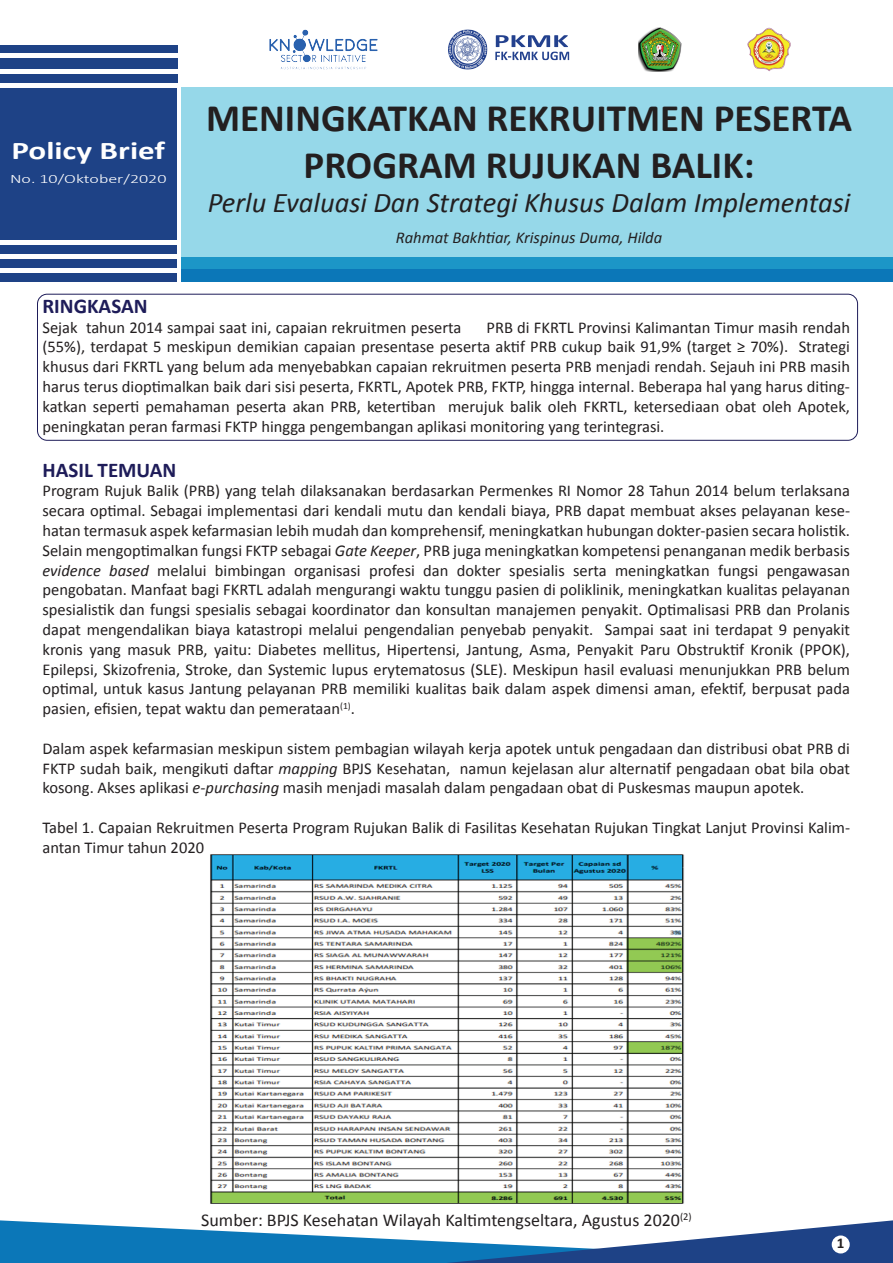
<style>
.page{position:relative;width:893px;height:1263px;background:#fff}
.page>*{position:absolute;margin:0;border:0;box-sizing:border-box;transform-origin:0 0}
.t1{font:700 39px/46.8px "Calibri";color:#231f20;text-align:center}
.t2{font:italic 28.5px "Calibri";color:#231f20}
.t3{font:700 25.5px "Calibri";color:#fff;scale:1.3 1}
.t4{font:700 21px "Calibri";color:#1e1c59}
.t5{font:18px "Calibri";color:#231f20}
.t6{font:16.5px/19.8px "Calibri";color:#231f20;text-align:justify}
.t7{font:italic 16.5px "Calibri";color:#231f20}
.t8{font:700 15px "Calibri";color:#231f20}
.t9{font:300 12.75px "Calibri";color:#fff;scale:1.42 1}
.s1{font-style:italic}
</style>
<div class="page">
<div style="left:0;top:88px;width:893px;height:193px;background:#0b77b8"></div>
<div style="left:0;top:100px;width:893px;height:169px;background:#1c96c7"></div>
<div style="left:0;top:87px;width:893px;height:170px;background:#96d8e9"></div>
<svg style="left:0;top:1220px;width:893px;height:43px"></svg>
<div style="left:0;top:45px;width:177px;height:237px;background:#1e4286"></div>
<div style="left:0;top:53px;width:177px;height:5px;background:#fff"></div>
<hr style="left:0;top:69px;width:177px;height:4px;background:#fff">
<hr style="left:0;top:83px;width:177px;height:4px;background:#fff">
<hr style="left:0;top:240px;width:177px;height:4px;background:#fff">
<div style="left:0;top:254px;width:177px;height:5px;background:#fff"></div>
<div style="left:0;top:268px;width:177px;height:5px;background:#fff"></div>
<hr style="left:177px;top:85px;width:4px;height:197px;background:#fff">
<img style="left:210px;top:854px;width:474px;height:350px">
<div style="left:37px;top:294px;width:821px;height:147px;border:1px solid #1e1c59;border-radius:10px"></div>
<div style="left:832px;top:1235px;width:18px;height:18px;background:#fff;border-radius:50%"></div>
<img style="left:269px;top:29px;width:109px;height:41px">
<img style="left:448px;top:29px;width:122px;height:41px">
<img style="left:638px;top:28px;width:44px;height:43px">
<img style="left:747px;top:27px;width:44px;height:44px">
<h3 class="t3" style="left:11px;top:134px;width:120px">Policy Brief</h3>
<p class="t9" style="left:10px;top:171px;width:112px">No. 10/Oktober/2020</p>
<h1 class="t1" style="left:206px;top:95px;width:647px">MENINGKATKAN REKRUITMEN PESERTA<br>PROGRAM RUJUKAN BALIK:</h1>
<h2 class="t2" style="left:208px;top:183px;width:644px">Perlu Evaluasi Dan Strategi Khusus Dalam Implementasi</h2>
<p class="t7" style="left:396px;top:226px;width:268px">Rahmat Bakhtiar, Krispinus Duma, Hilda</p>
<p class="t4" style="left:43px;top:292px;width:107px">RINGKASAN</p>
<p class="t6" style="left:43px;top:317px;width:420px">Sejak tahun 2014 sampai saat ini, capaian rekruitmen peserta</p>
<p class="t6" style="left:43px;top:317px;width:809px;text-indent:444px">PRB di FKRTL Provinsi Kalimantan Timur masih rendah (55%), terdapat 5 meskipun demikian capaian presentase peserta aktif PRB cukup baik 91,9% (target ≥ 70%). Strategi khusus dari FKRTL yang belum ada menyebabkan capaian rekruitmen peserta PRB menjadi rendah. Sejauh ini PRB masih harus terus dioptimalkan baik dari sisi peserta, FKRTL, Apotek PRB, FKTP, hingga internal. Beberapa hal yang harus diting&shy;katkan seperti pemahaman peserta akan PRB, ketertiban merujuk balik oleh FKRTL, ketersediaan obat oleh Apotek, peningkatan peran farmasi FKTP hingga pengembangan aplikasi monitoring yang terintegrasi.</p>
<p class="t4" style="left:43px;top:456px;width:135px">HASIL TEMUAN</p>
<p class="t6" style="left:43px;top:481px;width:809px">Program Rujuk Balik (PRB) yang telah dilaksanakan berdasarkan Permenkes RI Nomor 28 Tahun 2014 belum terlaksana secara optimal. Sebagai implementasi dari kendali mutu dan kendali biaya, PRB dapat membuat akses pelayanan kese&shy;hatan termasuk aspek kefarmasian lebih mudah dan komprehensif, meningkatkan hubungan dokter-pasien secara holistik.<br>Selain mengoptimalkan fungsi FKTP sebagai <span class="s1">Gate Keeper</span>, PRB juga meningkatkan kompetensi penanganan medik berbasis <span class="s1">evidence based</span> melalui bimbingan organisasi profesi dan dokter spesialis serta meningkatkan fungsi pengawasan pengobatan. Manfaat bagi FKRTL adalah mengurangi waktu tunggu pasien di poliklinik, meningkatkan kualitas pelayanan spesialistik dan fungsi spesialis sebagai koordinator dan konsultan manajemen penyakit. Optimalisasi PRB dan Prolanis dapat mengendalikan biaya katastropi melalui pengendalian penyebab penyakit. Sampai saat ini terdapat 9 penyakit kronis yang masuk PRB, yaitu: Diabetes mellitus, Hipertensi, Jantung, Asma, Penyakit Paru Obstruktif Kronik (PPOK), Epilepsi, Skizofrenia, Stroke, dan Systemic lupus erytematosus (SLE). Meskipun hasil evaluasi menunjukkan PRB belum optimal, untuk kasus Jantung pelayanan PRB memiliki kualitas baik dalam aspek dimensi aman, efektif, berpusat pada pasien, efisien, tepat waktu dan pemerataan<sup>(1)</sup>.</p>
<p class="t6" style="left:42px;top:738px;width:809px">Dalam aspek kefarmasian meskipun sistem pembagian wilayah kerja apotek untuk pengadaan dan distribusi obat PRB di FKTP sudah baik, mengikuti daftar <span class="s1">mapping</span> BPJS Kesehatan, namun kejelasan alur alternatif pengadaan obat bila obat kosong. Akses aplikasi <span class="s1">e-purchasing</span> masih menjadi masalah dalam pengadaan obat di Puskesmas maupun apotek.</p>
<p class="t6" style="left:42px;top:818px;width:809px">Tabel 1. Capaian Rekruitmen Peserta Program Rujukan Balik di Fasilitas Kesehatan Rujukan Tingkat Lanjut Provinsi Kalim&shy;antan Timur tahun 2020</p>
<p class="t5" style="left:201px;top:1208px;width:492px">Sumber: BPJS Kesehatan Wilayah Kaltimtengseltara, Agustus 2020<sup>(2)</sup></p>
<p class="t8" style="left:837px;top:1234px;width:9px">1</p>
</div>
